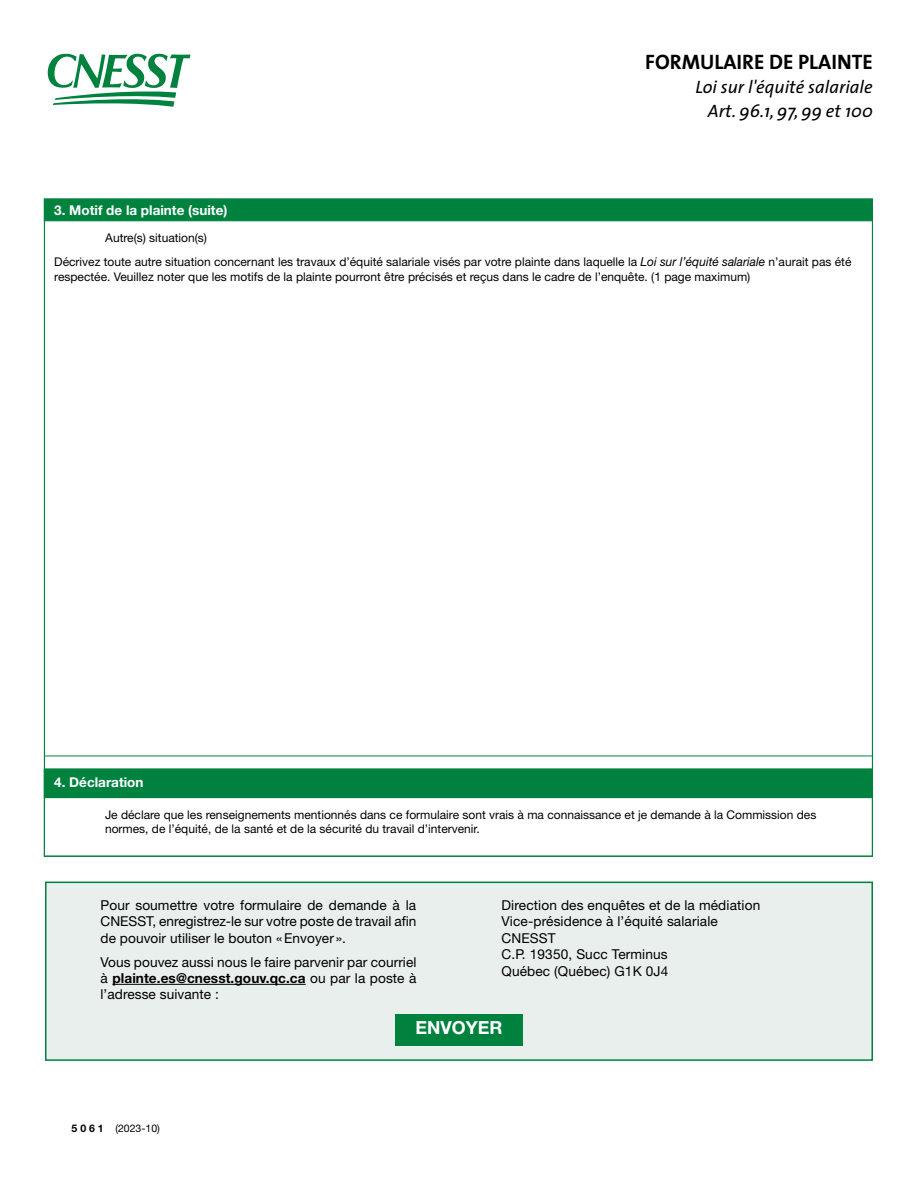
<style>
.page{position:relative;width:918px;height:1188px;background:#fff}
.page>*{position:absolute;margin:0;border:0;box-sizing:border-box;transform-origin:0 0}
.t1{font:700 21px "The Sans";color:#000}
.t2{font:italic 18px/24px "The Sans";color:#000;text-align:right}
.t3{font:700 18px "Helvetica Neue LT Std";color:#fff}
.t4{font:13.65px/16.4px "Helvetica Neue LT Std";letter-spacing:.01em;color:#000;text-align:justify}
.t5{font:700 13.5px "Helvetica Neue LT Std";color:#fff}
.t6{font:12px/14.4px "Helvetica Neue LT Std";color:#000}
.t7{font:10.5px "Helvetica Neue LT Std";color:#000}
.s1{font-style:italic;font-size:12.3px}
.s2{font-weight:700}
</style>
<div class="page">
<svg style="left:48px;top:54px;width:142px;height:53px"></svg>
<div style="left:44px;top:199px;width:829px;height:22px;background:#00823f;border:1px solid #00823f"></div>
<div style="left:44px;top:769px;width:829px;height:88px;border:1px solid #00823f"></div>
<div style="left:44px;top:769px;width:829px;height:29px;background:#00823f"></div>
<hr style="left:44px;top:756px;width:829px;height:1px;background:#00823f">
<div style="left:45px;top:882px;width:828px;height:179px;background:#e8efec;border:2px solid #00823f"></div>
<hr style="left:112px;top:984px;width:194px;height:1px;background:#000">
<div style="left:395px;top:1014px;width:128px;height:32px;background:#00823f"></div>
<p class="t5" style="left:54px;top:202px;width:175px">3. Motif de la plainte (suite)</p>
<p class="t6" style="left:105px;top:230px;width:103px">Autre(s) situation(s)</p>
<h1 class="t1" style="left:645px;top:45px;width:229px">FORMULAIRE DE PLAINTE</h1>
<h2 class="t2" style="left:696px;top:75px;width:179px">Loi sur l'équité salariale<br>Art. 96.1, 97, 99 et 100</h2>
<p class="t6" style="left:54px;top:255px;width:799px">Décrivez toute autre situation concernant les travaux d’équité salariale visés par votre plainte dans laquelle la <span class="s1">Loi sur l’équité salariale</span> n’aurait pas été respectée. Veuillez noter que les motifs de la plainte pourront être précisés et reçus dans le cadre de l’enquête. (1 page maximum)</p>
<h2 class="t5" style="left:54px;top:773px;width:91px">4. Déclaration</h2>
<p class="t6" style="left:105px;top:807px;width:713px">Je déclare que les renseignements mentionnés dans ce formulaire sont vrais à ma connaissance et je demande à la Commission des normes, de l’équité, de la santé et de la sécurité du travail d’intervenir.</p>
<p class="t4" style="left:101px;top:897px;width:317px">Pour soumettre votre formulaire de demande à la CNESST, enregistrez-le sur votre poste de travail afin de pouvoir utiliser le bouton « Envoyer ».</p>
<p class="t4" style="left:101px;top:953px;width:317px">Vous pouvez aussi nous le faire parvenir par courriel à <span class="s2">plainte.es@cnesst.gouv.qc.ca</span> ou par la poste à l’adresse suivante :</p>
<p class="t4" style="left:502px;top:897px;width:260px;text-align:left">Direction des enquêtes et de la médiation<br>Vice-présidence à l’équité salariale<br>CNESST<br>C.P. 19350, Succ Terminus<br>Québec (Québec) G1K 0J4</p>
<p class="t7" style="left:72px;top:1122px;width:90px"><span class="s2">5 0 6 1</span> (2023-10)</p>
<h2 class="t3" style="left:415px;top:1016px;width:89px">ENVOYER</h2>
</div>
